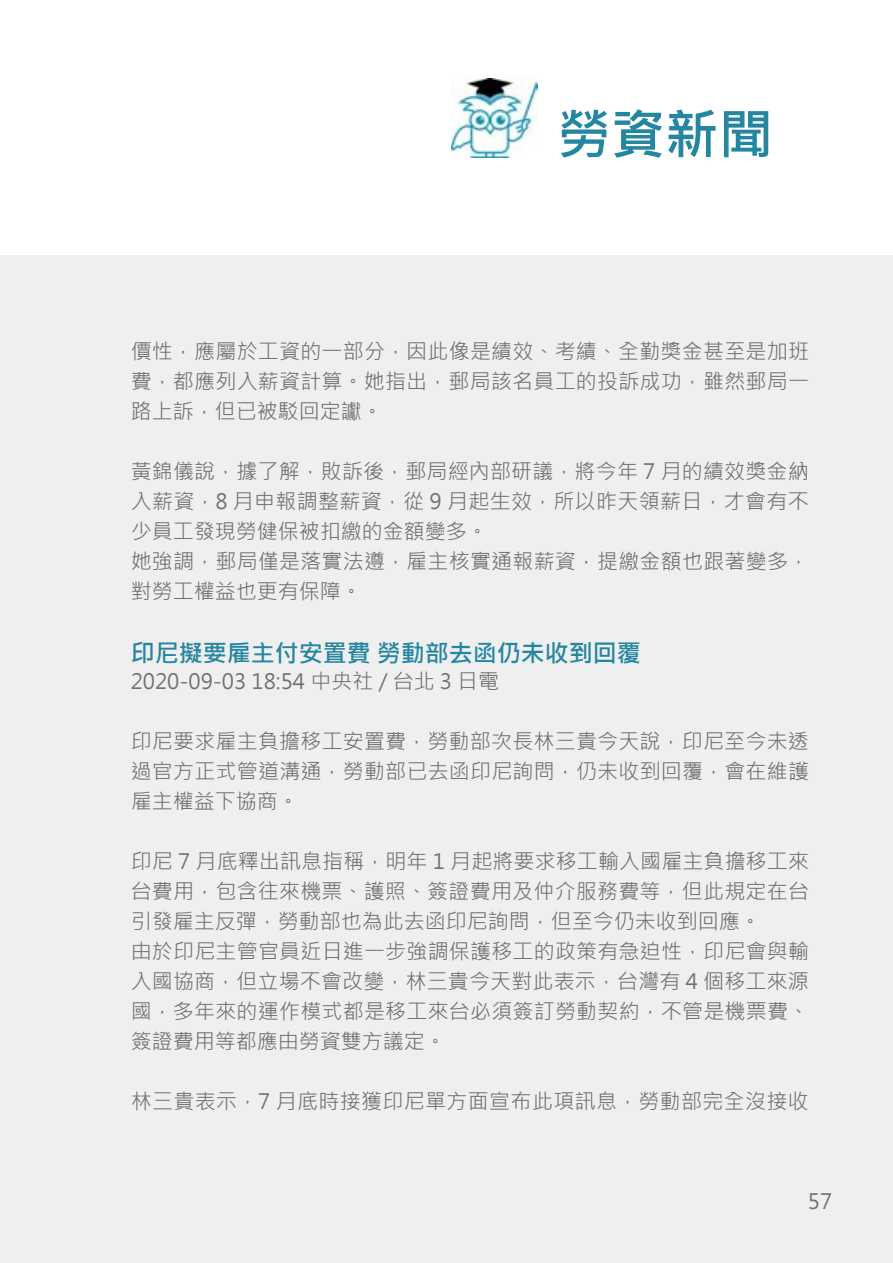
<style>
.page{position:relative;width:893px;height:1263px;background:#fff}
.page>*{position:absolute;margin:0;border:0;box-sizing:border-box;transform-origin:0 0}
.t1{font:700 54px "Microsoft Jheng Hei";color:#2486a0}
.t2{font:700 24px "Microsoft Jheng Hei";color:#2486a0}
.t3{font:21px/30px "Microsoft Jheng Hei";letter-spacing:.01em;color:#727171;text-align:justify}
</style>
<div class="page">
<div style="left:0;top:256px;width:893px;height:1007px;background:#efefef"></div>
<img style="left:451px;top:78px;width:87px;height:79px">
<h1 class="t1" style="left:557px;top:101px;width:217px">勞資新聞</h1>
<p class="t3" style="left:131px;top:336px;width:680px">價性，應屬於工資的一部分，因此像是績效、考績、全勤獎金甚至是加班費，都應列入薪資計算。她指出，郵局該名員工的投訴成功，雖然郵局一路上訴，但已被駁回定讞。</p>
<p class="t3" style="left:131px;top:456px;width:680px;text-align:left">黃錦儀說，據了解，敗訴後，郵局經內部研議，將今年 7 月的績效獎金納入薪資，8 月申報調整薪資，從 9 月起生效，所以昨天領薪日，才會有不少員工發現勞健保被扣繳的金額變多。<br>她強調，郵局僅是落實法遵，雇主核實通報薪資，提繳金額也跟著變多，對勞工權益也更有保障。</p>
<p class="t2" style="left:131px;top:638px;width:512px">印尼擬要雇主付安置費 勞動部去函仍未收到回覆</p>
<p class="t3" style="left:131px;top:666px;width:370px">2020-09-03 18:54 中央社 / 台北 3 日電</p>
<p class="t3" style="left:131px;top:726px;width:680px">印尼要求雇主負擔移工安置費，勞動部次長林三貴今天說，印尼至今未透過官方正式管道溝通，勞動部已去函印尼詢問，仍未收到回覆，會在維護雇主權益下協商。</p>
<p class="t3" style="left:131px;top:846px;width:680px;text-align:left">印尼 7 月底釋出訊息指稱，明年 1 月起將要求移工輸入國雇主負擔移工來台費用，包含往來機票、護照、簽證費用及仲介服務費等，但此規定在台引發雇主反彈，勞動部也為此去函印尼詢問，但至今仍未收到回應。<br>由於印尼主管官員近日進一步強調保護移工的政策有急迫性，印尼會與輸入國協商，但立場不會改變，林三貴今天對此表示，台灣有 4 個移工來源國，多年來的運作模式都是移工來台必須簽訂勞動契約，不管是機票費、簽證費用等都應由勞資雙方議定。</p>
<p class="t3" style="left:131px;top:1086px;width:680px">林三貴表示，7 月底時接獲印尼單方面宣布此項訊息，勞動部完全沒接收</p>
<p class="t3" style="left:808px;top:1187px;width:26px">57</p>
</div>
